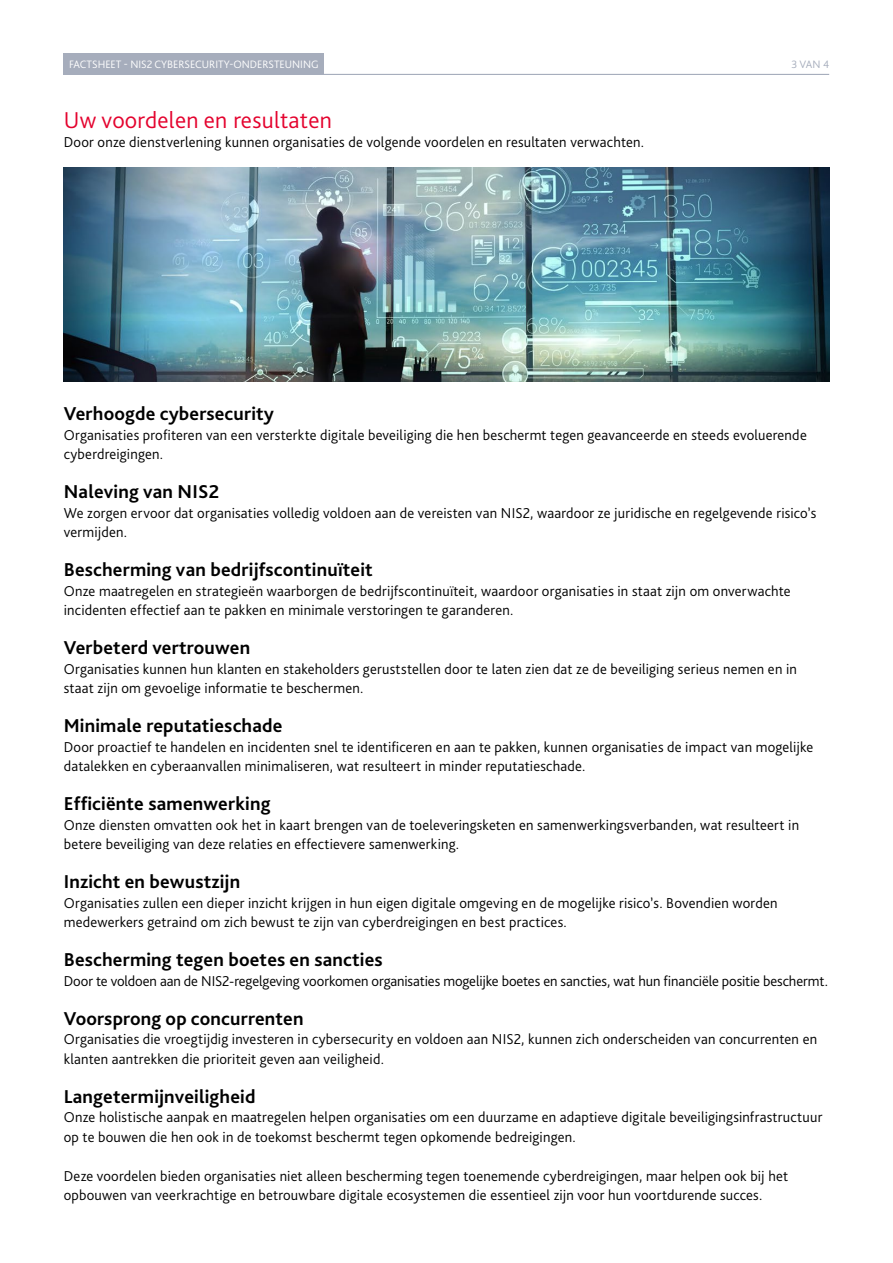
<style>
.page{position:relative;width:893px;height:1263px;background:#fff}
.page>*{position:absolute;margin:0;border:0;box-sizing:border-box;transform-origin:0 0}
.t1{font:300 24px "Bliss Pro";letter-spacing:.01em;color:#e4032e}
.t2{font:700 19.5px "Bliss Pro";letter-spacing:.01em;color:#000}
.t3{font:300 15px/19.5px "Bliss Pro";letter-spacing:.015em;color:#000}
.t4{font:300 15px "Bliss Pro";letter-spacing:-.005em;color:#000}
.t5{font:300 11.25px "Bliss Pro";color:#fff}
.t6{font:300 11.25px "Bliss Pro";color:#a6adbc}
</style>
<div class="page">
<hr style="left:64px;top:74px;width:765px;height:1px;background:#a6adbc">
<div style="left:64px;top:53px;width:260px;height:21px;background:#a6adbc"></div>
<img style="left:64px;top:167px;width:765px;height:214px">
<p class="t5" style="left:69px;top:57px;width:251px">FACTSHEET - NIS2 CYBERSECURITY-ONDERSTEUNING</p>
<p class="t6" style="left:792px;top:57px;width:39px">3 VAN 4</p>
<h1 class="t1" style="left:64px;top:105px;width:270px">Uw voordelen en resultaten</h1>
<p class="t3" style="left:64px;top:132px;width:582px">Door onze dienstverlening kunnen organisaties de volgende voordelen en resultaten verwachten.</p>
<h2 class="t2" style="left:64px;top:401px;width:212px">Verhoogde cybersecurity</h2>
<p class="t3" style="left:64px;top:424px;width:744px">Organisaties profiteren van een versterkte digitale beveiliging die hen beschermt tegen geavanceerde en steeds evoluerende cyberdreigingen.</p>
<h2 class="t2" style="left:64px;top:479px;width:157px">Naleving van NIS2</h2>
<p class="t3" style="left:64px;top:502px;width:754px">We zorgen ervoor dat organisaties volledig voldoen aan de vereisten van NIS2, waardoor ze juridische en regelgevende risico’s vermijden.</p>
<h2 class="t2" style="left:64px;top:557px;width:310px">Bescherming van bedrijfscontinuïteit</h2>
<p class="t3" style="left:64px;top:580px;width:728px">Onze maatregelen en strategieën waarborgen de bedrijfscontinuïteit, waardoor organisaties in staat zijn om onverwachte incidenten effectief aan te pakken en minimale verstoringen te garanderen.</p>
<h2 class="t2" style="left:64px;top:635px;width:188px">Verbeterd vertrouwen</h2>
<p class="t3" style="left:64px;top:658px;width:735px">Organisaties kunnen hun klanten en stakeholders geruststellen door te laten zien dat ze de beveiliging serieus nemen en in staat zijn om gevoelige informatie te beschermen.</p>
<h2 class="t2" style="left:64px;top:713px;width:220px">Minimale reputatieschade</h2>
<p class="t3" style="left:64px;top:736px;width:751px">Door proactief te handelen en incidenten snel te identificeren en aan te pakken, kunnen organisaties de impact van mogelijke datalekken en cyberaanvallen minimaliseren, wat resulteert in minder reputatieschade.</p>
<h2 class="t2" style="left:64px;top:791px;width:208px">Efficiënte samenwerking</h2>
<p class="t3" style="left:64px;top:814px;width:737px">Onze diensten omvatten ook het in kaart brengen van de toeleveringsketen en samenwerkingsverbanden, wat resulteert in betere beveiliging van deze relaties en effectievere samenwerking.</p>
<h2 class="t2" style="left:64px;top:869px;width:178px">Inzicht en bewustzijn</h2>
<p class="t3" style="left:64px;top:892px;width:715px">Organisaties zullen een dieper inzicht krijgen in hun eigen digitale omgeving en de mogelijke risico’s. Bovendien worden medewerkers getraind om zich bewust te zijn van cyberdreigingen en best practices.</p>
<h2 class="t2" style="left:64px;top:947px;width:320px">Bescherming tegen boetes en sancties</h2>
<p class="t4" style="left:64px;top:971px;width:766px">Door te voldoen aan de NIS2-regelgeving voorkomen organisaties mogelijke boetes en sancties, wat hun financiële positie beschermt.</p>
<h2 class="t2" style="left:64px;top:1006px;width:241px">Voorsprong op concurrenten</h2>
<p class="t3" style="left:64px;top:1029px;width:755px">Organisaties die vroegtijdig investeren in cybersecurity en voldoen aan NIS2, kunnen zich onderscheiden van concurrenten en klanten aantrekken die prioriteit geven aan veiligheid.</p>
<h2 class="t2" style="left:64px;top:1084px;width:193px">Langetermijnveiligheid</h2>
<p class="t3" style="left:64px;top:1107px;width:760px">Onze holistische aanpak en maatregelen helpen organisaties om een duurzame en adaptieve digitale beveiligingsinfrastructuur op te bouwen die hen ook in de toekomst beschermt tegen opkomende bedreigingen.</p>
<p class="t3" style="left:64px;top:1165px;width:726px">Deze voordelen bieden organisaties niet alleen bescherming tegen toenemende cyberdreigingen, maar helpen ook bij het opbouwen van veerkrachtige en betrouwbare digitale ecosystemen die essentieel zijn voor hun voortdurende succes.</p>
</div>
